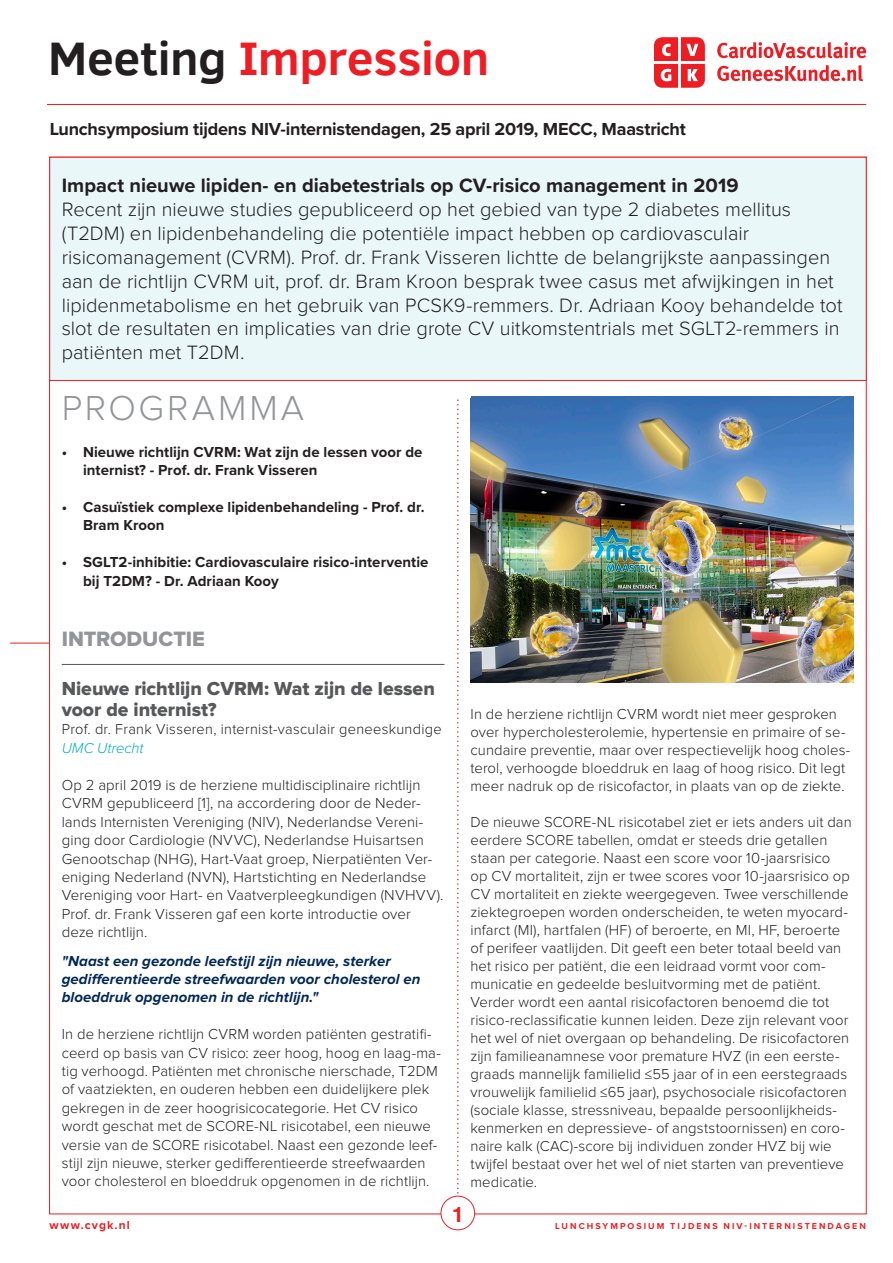
<style>
.page{position:relative;width:893px;height:1263px;background:#fff}
.page>*{position:absolute;margin:0;border:0;box-sizing:border-box;transform-origin:0 0}
.t1{font:700 48.15px "Clear Sans";letter-spacing:-.01em;color:#ee1d23}
.t2{font:300 36px "Proxima Nova";letter-spacing:.08em;color:#939598}
.t3{font:700 22.35px "Clear Sans";color:#ee1d23}
.t4{font:21.6px "Proxima Nova Extrabld";letter-spacing:-.005em;color:#939598}
.t5{font:300 20.1px/23.9px "Proxima Nova";color:#231f20}
.t6{font:700 20.1px "Proxima Nova";color:#231f20}
.Kop{font:19.5px/21.5px "Proxima Nova Extrabld";color:#57585a}
.t7{font:700 18px "Proxima Nova";letter-spacing:-.015em;color:#231f20}
.Bodycopy{font:300 15px/18px "Proxima Nova";letter-spacing:.005em;color:#231f20}
.Programmapunt{font:700 15px/18.5px "Proxima Nova";letter-spacing:.005em;color:#231f20}
.Arts-programma{font:italic 700 15px/18.5px "Proxima Nova";letter-spacing:.005em;color:#002758}
.Bodycopy-2{font:300 14.85px "Proxima Nova";letter-spacing:.02em;color:#231f20}
.Bodycopy-3{font:italic 300 14.85px "Proxima Nova";letter-spacing:-.005em;color:#00adbc}
.t8{font:700 12px "Proxima Nova";letter-spacing:.095em;color:#ee1d23}
.t9{font:700 8.85px "Proxima Nova";letter-spacing:.225em;color:#ee1d23}
.s1{color:#231f20}
</style>
<div class="page">
<svg style="left:717px;top:42px;width:149px;height:16px"></svg>
<svg style="left:717px;top:65px;width:146px;height:16px"></svg>
<svg style="left:654px;top:37px;width:51px;height:51px"></svg>
<img style="left:470px;top:396px;width:383px;height:286px">
<hr style="left:50px;top:104px;width:816px;height:1px;background:#ee1d23">
<hr style="left:10px;top:643px;width:39px;height:1px;background:#ee1d23">
<svg style="left:457px;top:399px;width:2px;height:797px"></svg>
<hr style="left:62px;top:664px;width:382px;height:1px;background:#57585a">
<hr style="left:47px;top:104px;width:817px;height:1px;background:#ee1d23">
<div style="left:445px;top:366px;width:26px;height:32px;background:#fff"></div>
<div style="left:50px;top:157px;width:816px;height:224px;background:#e9f7f8;border:1px solid #ee1d23"></div>
<div style="left:441px;top:1196px;width:34px;height:34px;border:1px solid #ee1d23;border-radius:50%"></div>
<h1 class="t1" style="left:48px;top:23px;width:443px"><span class="s1">Meeting</span> Impression</h1>
<p class="t7" style="left:50px;top:116px;width:638px">Lunchsymposium tijdens NIV-internistendagen, 25 april 2019, MECC, Maastricht</p>
<p class="t6" style="left:62px;top:170px;width:678px">Impact nieuwe lipiden- en diabetestrials op CV-risico management in 2019</p>
<p class="t5" style="left:62px;top:198px;width:782px">Recent zijn nieuwe studies gepubliceerd op het gebied van type 2 diabetes mellitus (T2DM) en lipidenbehandeling die potentiële impact hebben op cardiovasculair risicomanagement (CVRM). Prof. dr. Frank Visseren lichtte de belangrijkste aanpassingen aan de richtlijn CVRM uit, prof. dr. Bram Kroon besprak twee casus met afwijkingen in het lipidenmetabolisme en het gebruik van PCSK9-remmers. Dr. Adriaan Kooy behandelde tot slot de resultaten en implicaties van drie grote CV uitkomstentrials met SGLT2-remmers in patiënten met T2DM.</p>
<p class="t2" style="left:62px;top:392px;width:244px">PROGRAMMA</p>
<p class="Programmapunt" style="left:83px;top:442px;width:341px;text-indent:-21px">• Nieuwe richtlijn CVRM: Wat zijn de lessen voor de internist? - Prof. dr. Frank Visseren</p>
<p class="Programmapunt" style="left:83px;top:497px;width:343px;text-indent:-21px">• Casuïstiek complexe lipidenbehandeling - Prof. dr.<br>Bram Kroon</p>
<p class="Programmapunt" style="left:83px;top:553px;width:347px;text-indent:-21px">• SGLT2-inhibitie: Cardiovasculaire risico-interventie bij T2DM? - Dr. Adriaan Kooy</p>
<p class="t4" style="left:62px;top:629px;width:144px">INTRODUCTIE</p>
<p class="Kop" style="left:62px;top:678px;width:375px">Nieuwe richtlijn CVRM: Wat zijn de lessen voor de internist?</p>
<p class="Bodycopy-2" style="left:62px;top:723px;width:381px">Prof. dr. Frank Visseren, internist-vasculair geneeskundige</p>
<p class="Bodycopy-3" style="left:62px;top:741px;width:83px">UMC Utrecht</p>
<p class="Bodycopy" style="left:62px;top:776px;width:383px;line-height:18.5px">Op 2 april 2019 is de herziene multidisciplinaire richtlijn CVRM gepubliceerd [1], na accordering door de Neder&shy;lands Internisten Vereniging (NIV), Nederlandse Vereni&shy;ging door Cardiologie (NVVC), Nederlandse Huisartsen Genootschap (NHG), Hart-Vaat groep, Nierpatiënten Ver&shy;eniging Nederland (NVN), Hartstichting en Nederlandse Vereniging voor Hart- en Vaatverpleegkundigen (NVHVV).<br>Prof. dr. Frank Visseren gaf een korte introductie over deze richtlijn.</p>
<p class="Arts-programma" style="left:62px;top:952px;width:360px">"Naast een gezonde leefstijl zijn nieuwe, sterker gedifferentieerde streefwaarden voor cholesterol en bloeddruk opgenomen in de richtlijn."</p>
<p class="Bodycopy" style="left:62px;top:1025px;width:381px;line-height:18.5px">In de herziene richtlijn CVRM worden patiënten gestratifi&shy;ceerd op basis van CV risico: zeer hoog, hoog en laag-ma&shy;tig verhoogd. Patiënten met chronische nierschade, T2DM of vaatziekten, en ouderen hebben een duidelijkere plek gekregen in de zeer hoogrisicocategorie. Het CV risico wordt geschat met de SCORE-NL risicotabel, een nieuwe versie van de SCORE risicotabel. Naast een gezonde leef&shy;stijl zijn nieuwe, sterker gedifferentieerde streefwaarden voor cholesterol en bloeddruk opgenomen in de richtlijn.</p>
<p class="Bodycopy" style="left:470px;top:705px;width:381px">In de herziene richtlijn CVRM wordt niet meer gesproken over hypercholesterolemie, hypertensie en primaire of se&shy;cundaire preventie, maar over respectievelijk hoog choles&shy;terol, verhoogde bloeddruk en laag of hoog risico. Dit legt meer nadruk op de risicofactor, in plaats van op de ziekte.</p>
<p class="Bodycopy" style="left:470px;top:813px;width:383px">De nieuwe SCORE-NL risicotabel ziet er iets anders uit dan eerdere SCORE tabellen, omdat er steeds drie getallen staan per categorie. Naast een score voor 10-jaarsrisico<br>op CV mortaliteit, zijn er twee scores voor 10-jaarsrisico op CV mortaliteit en ziekte weergegeven. Twee verschillende ziektegroepen worden onderscheiden, te weten myocard&shy;infarct (MI), hartfalen (HF) of beroerte, en MI, HF, beroerte of perifeer vaatlijden. Dit geeft een beter totaal beeld van het risico per patiënt, die een leidraad vormt voor com&shy;municatie en gedeelde besluitvorming met de patiënt.<br>Verder wordt een aantal risicofactoren benoemd die tot risico-reclassificatie kunnen leiden. Deze zijn relevant voor het wel of niet overgaan op behandeling. De risicofactoren zijn familieanamnese voor premature HVZ (in een eerste&shy;graads mannelijk familielid ≤55 jaar of in een eerstegraads vrouwelijk familielid ≤65 jaar), psychosociale risicofactoren (sociale klasse, stressniveau, bepaalde persoonlijkheids&shy;kenmerken en depressieve- of angststoornissen) en coro&shy;naire kalk (CAC)-score bij individuen zonder HVZ bij wie twijfel bestaat over het wel of niet starten van preventieve medicatie.</p>
<p class="t3" style="left:451px;top:1198px;width:15px">1</p>
<p class="t8" style="left:49px;top:1216px;width:82px">www.cvgk.nl</p>
<p class="t9" style="left:555px;top:1220px;width:312px">LUNCHSYMPOSIUM TIJDENS NIV-INTERNISTENDAGEN</p>
</div>
